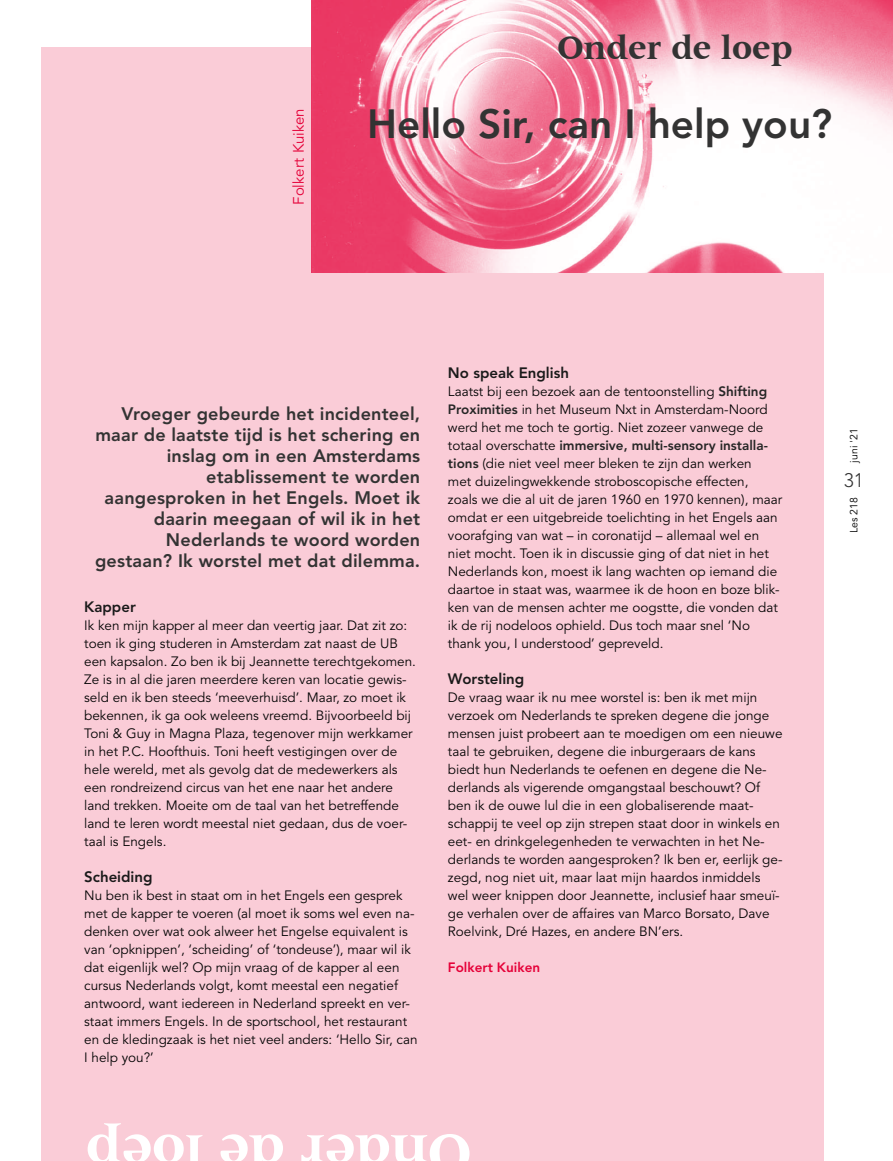
<style>
.page{position:relative;width:893px;height:1161px;background:#fff}
.page>*{position:absolute;margin:0;border:0;box-sizing:border-box;transform-origin:0 0}
.t1{font:700 57px "Latin 725 BT";letter-spacing:-.005em;color:#fff}
.t2{font:800 40.5px "Avenir LT Std";color:#333}
.t3{font:700 34.5px "Latin 725 BT";color:#333}
.t4{font:300 19.5px "Avenir LT Std";color:#333}
.t5{font:800 18px/21px "Avenir LT Std";letter-spacing:.01em;color:#333;text-align:right}
.t6{font:800 15px "Avenir LT Std";color:#1a1a1a}
.t7{font:15px "Avenir LT Std";letter-spacing:.005em;color:#e50038}
.t8{font:13.5px/18px "Avenir LT Std";color:#050505}
.t9{font:800 13.5px "Avenir LT Std";color:#e50038}
.t10{font:10.5px "Avenir LT Std";letter-spacing:.01em;color:#000}
.s1{font-weight:800;color:#262626}
</style>
<div class="page">
<div style="left:41px;top:47px;width:783px;height:1114px;background:#faccd7"></div>
<img style="left:312px;top:0;width:581px;height:272px">
<h3 class="t3" style="left:557px;top:28px;width:237px">Onder de loep</h3>
<p class="t7" style="left:290px;top:205px;width:98px;rotate:-90deg">Folkert Kuiken</p>
<h2 class="t2" style="left:367px;top:100px;width:467px">Hello Sir, can I help you?</h2>
<p class="t5" style="left:95px;top:403px;width:327px">Vroeger gebeurde het incidenteel, maar de laatste tijd is het schering en inslag om in een Amsterdams etablissement te worden aangesproken in het Engels. Moet ik daarin meegaan of wil ik in het<br>Nederlands te woord worden gestaan? Ik worstel met dat dilemma.</p>
<p class="t6" style="left:84px;top:598px;width:53px">Kapper</p>
<p class="t8" style="left:84px;top:617px;width:333px">Ik ken mijn kapper al meer dan veertig jaar. Dat zit zo: toen ik ging studeren in Amsterdam zat naast de UB een kapsalon. Zo ben ik bij Jeannette terechtgekomen.<br>Ze is in al die jaren meerdere keren van locatie gewis&shy;seld en ik ben steeds ‘meeverhuisd’. Maar, zo moet ik bekennen, ik ga ook weleens vreemd. Bijvoorbeeld bij Toni &amp; Guy in Magna Plaza, tegenover mijn werkkamer in het P.C. Hoofthuis. Toni heeft vestigingen over de hele wereld, met als gevolg dat de medewerkers als een rondreizend circus van het ene naar het andere land trekken. Moeite om de taal van het betreffende land te leren wordt meestal niet gedaan, dus de voer&shy;taal is Engels.</p>
<p class="t6" style="left:84px;top:868px;width:70px">Scheiding</p>
<p class="t8" style="left:84px;top:887px;width:335px">Nu ben ik best in staat om in het Engels een gesprek met de kapper te voeren (al moet ik soms wel even na&shy;denken over wat ook alweer het Engelse equivalent is van ‘opknippen’, ‘scheiding’ of ‘tondeuse’), maar wil ik dat eigenlijk wel? Op mijn vraag of de kapper al een cursus Nederlands volgt, komt meestal een negatief antwoord, want iedereen in Nederland spreekt en ver&shy;staat immers Engels. In de sportschool, het restaurant en de kledingzaak is het niet veel anders: ‘Hello Sir, can I help you?’</p>
<p class="t6" style="left:448px;top:364px;width:123px">No speak English</p>
<p class="t8" style="left:448px;top:383px;width:336px">Laatst bij een bezoek aan de tentoonstelling <span class="s1">Shifting Proximities</span> in het Museum Nxt in Amsterdam-Noord werd het me toch te gortig. Niet zozeer vanwege de totaal overschatte <span class="s1">immersive, multi-sensory installa&shy;tions</span> (die niet veel meer bleken te zijn dan werken<br>met duizelingwekkende stroboscopische effecten,<br>zoals we die al uit de jaren 1960 en 1970 kennen), maar omdat er een uitgebreide toelichting in het Engels aan voorafging van wat – in coronatijd – allemaal wel en niet mocht. Toen ik in discussie ging of dat niet in het Nederlands kon, moest ik lang wachten op iemand die daartoe in staat was, waarmee ik de hoon en boze blik&shy;ken van de mensen achter me oogstte, die vonden dat ik de rij nodeloos ophield. Dus toch maar snel ‘No thank you, I understood’ gepreveld.</p>
<p class="t6" style="left:448px;top:670px;width:78px">Worsteling</p>
<p class="t8" style="left:448px;top:689px;width:336px">De vraag waar ik nu mee worstel is: ben ik met mijn verzoek om Nederlands te spreken degene die jonge mensen juist probeert aan te moedigen om een nieuwe taal te gebruiken, degene die inburgeraars de kans biedt hun Nederlands te oefenen en degene die Ne&shy;derlands als vigerende omgangstaal beschouwt? Of ben ik de ouwe lul die in een globaliserende maat&shy;schappij te veel op zijn strepen staat door in winkels en eet- en drinkgelegenheden te verwachten in het Ne&shy;derlands te worden aangesproken? Ik ben er, eerlijk ge&shy;zegd, nog niet uit, maar laat mijn haardos inmiddels wel weer knippen door Jeannette, inclusief haar smeuï&shy;ge verhalen over de affaires van Marco Borsato, Dave Roelvink, Dré Hazes, en andere BN’ers.</p>
<p class="t9" style="left:448px;top:959px;width:94px">Folkert Kuiken</p>
<h1 class="t1" style="left:472px;top:1186px;width:387px;rotate:-180deg">Onder de loep</h1>
<p class="t10" style="left:848px;top:463px;width:36px;rotate:-90deg">juni '21</p>
<h3 class="t4" style="left:844px;top:469px;width:22px">31</h3>
<p class="t10" style="left:848px;top:533px;width:38px;rotate:-90deg">Les 218</p>
</div>
